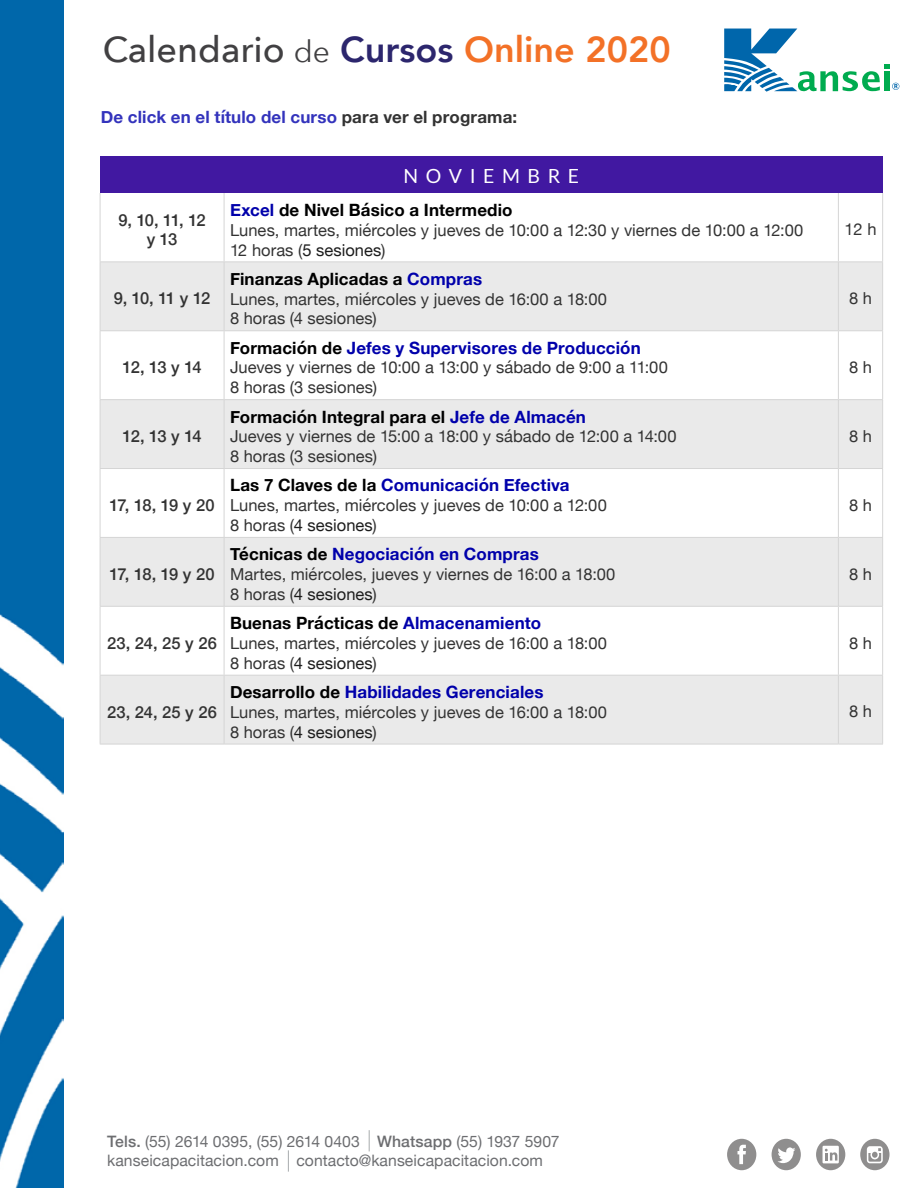
<style>
.page{position:relative;width:918px;height:1188px;background:#fff}
.page>*{position:absolute;margin:0;border:0;box-sizing:border-box;transform-origin:0 0}
.t1{font:500 36px "Avenir Next";color:#414042}
.t2{font:19.5px "Lato";color:#fff}
.t3{font:700 16.95px "Helvetica Neue";letter-spacing:.01em;color:#0000ab}
.t4{font:700 16.95px "Helvetica Neue";letter-spacing:.01em;color:#000}
.t5{font:700 16.95px "Helvetica Neue";letter-spacing:.01em;color:#3333bc}
.t6{font:16.5px/19.8px "Helvetica Neue";letter-spacing:.005em;color:#333}
.t7{font:500 16.5px/19.8px "Helvetica Neue";letter-spacing:-.055em;color:#333;text-align:center}
.t8{font:15.75px/18.9px "Helvetica Neue";letter-spacing:.005em;color:#6d6e71}
.s1{font-weight:400;font-size:30px}
.s2{font-family:"Avenir";font-weight:800;color:#2c266d}
.s3{font-family:"Avenir";font-weight:800;color:#f37127}
.s4{color:#333}
.s5{color:#0000ab}
.s6{color:#1c1c1c}
.s7{color:#000}
.s8{font-weight:500}
</style>
<div class="page">
<svg style="left:724px;top:29px;width:175px;height:63px"></svg>
<img style="left:0;top:0;width:64px;height:1188px">
<svg style="left:727px;top:1139px;width:29px;height:31px"></svg>
<svg style="left:816px;top:1139px;width:29px;height:31px"></svg>
<svg style="left:860px;top:1139px;width:30px;height:31px"></svg>
<svg style="left:772px;top:1139px;width:29px;height:31px"></svg>
<svg style="left:369px;top:1130px;width:1px;height:21px"></svg>
<svg style="left:288px;top:1150px;width:1px;height:22px"></svg>
<div style="left:100px;top:157px;width:783px;height:36px;background:#4118a1"></div>
<svg style="left:101px;top:263px;width:781px;height:481px;fill:#eaeaea"></svg>
<hr style="left:224px;top:262px;width:1px;height:68px;background:#d5d5d5">
<hr style="left:224px;top:331px;width:1px;height:68px;background:#d5d5d5">
<hr style="left:224px;top:400px;width:1px;height:68px;background:#d5d5d5">
<hr style="left:224px;top:538px;width:1px;height:68px;background:#d5d5d5">
<hr style="left:224px;top:607px;width:1px;height:68px;background:#d5d5d5">
<hr style="left:224px;top:676px;width:1px;height:68px;background:#d5d5d5">
<hr style="left:838px;top:262px;width:1px;height:68px;background:#d5d5d5">
<hr style="left:838px;top:331px;width:1px;height:68px;background:#d5d5d5">
<hr style="left:838px;top:400px;width:1px;height:68px;background:#d5d5d5">
<hr style="left:838px;top:538px;width:1px;height:68px;background:#d5d5d5">
<hr style="left:838px;top:607px;width:1px;height:68px;background:#d5d5d5">
<hr style="left:838px;top:676px;width:1px;height:68px;background:#d5d5d5">
<hr style="left:882px;top:538px;width:1px;height:68px;background:#d5d5d5">
<hr style="left:882px;top:607px;width:1px;height:68px;background:#d5d5d5">
<hr style="left:224px;top:193px;width:1px;height:69px;background:#d5d5d5">
<hr style="left:224px;top:469px;width:1px;height:68px;background:#d5d5d5">
<hr style="left:838px;top:193px;width:1px;height:69px;background:#d5d5d5">
<hr style="left:838px;top:469px;width:1px;height:68px;background:#d5d5d5">
<hr style="left:224px;top:330px;width:614px;height:1px;background:#d5d5d5">
<hr style="left:838px;top:330px;width:45px;height:1px;background:#d5d5d5">
<hr style="left:224px;top:399px;width:614px;height:1px;background:#d5d5d5">
<hr style="left:838px;top:399px;width:45px;height:1px;background:#d5d5d5">
<hr style="left:224px;top:537px;width:614px;height:1px;background:#d5d5d5">
<hr style="left:838px;top:537px;width:45px;height:1px;background:#d5d5d5">
<hr style="left:224px;top:606px;width:614px;height:1px;background:#d5d5d5">
<hr style="left:100px;top:262px;width:124px;height:1px;background:#d5d5d5">
<hr style="left:100px;top:330px;width:124px;height:1px;background:#d5d5d5">
<hr style="left:100px;top:399px;width:124px;height:1px;background:#d5d5d5">
<hr style="left:100px;top:468px;width:124px;height:1px;background:#d5d5d5">
<hr style="left:100px;top:537px;width:124px;height:1px;background:#d5d5d5">
<hr style="left:100px;top:331px;width:1px;height:68px;background:#d5d5d5">
<hr style="left:100px;top:400px;width:1px;height:68px;background:#d5d5d5">
<hr style="left:838px;top:606px;width:45px;height:1px;background:#d5d5d5">
<hr style="left:224px;top:675px;width:614px;height:1px;background:#d5d5d5">
<hr style="left:838px;top:675px;width:45px;height:1px;background:#d5d5d5">
<hr style="left:882px;top:193px;width:1px;height:69px;background:#d5d5d5">
<hr style="left:882px;top:676px;width:1px;height:68px;background:#d5d5d5">
<hr style="left:882px;top:262px;width:1px;height:68px;background:#d5d5d5">
<hr style="left:882px;top:331px;width:1px;height:68px;background:#d5d5d5">
<hr style="left:882px;top:400px;width:1px;height:68px;background:#d5d5d5">
<hr style="left:882px;top:469px;width:1px;height:68px;background:#d5d5d5">
<hr style="left:100px;top:193px;width:1px;height:69px;background:#d5d5d5">
<hr style="left:100px;top:262px;width:1px;height:68px;background:#d5d5d5">
<hr style="left:224px;top:262px;width:614px;height:1px;background:#d5d5d5">
<hr style="left:838px;top:262px;width:45px;height:1px;background:#d5d5d5">
<hr style="left:100px;top:469px;width:1px;height:68px;background:#d5d5d5">
<hr style="left:224px;top:468px;width:614px;height:1px;background:#d5d5d5">
<hr style="left:838px;top:468px;width:45px;height:1px;background:#d5d5d5">
<hr style="left:100px;top:538px;width:1px;height:68px;background:#d5d5d5">
<hr style="left:100px;top:606px;width:124px;height:1px;background:#d5d5d5">
<hr style="left:100px;top:607px;width:1px;height:68px;background:#d5d5d5">
<hr style="left:100px;top:675px;width:124px;height:1px;background:#d5d5d5">
<hr style="left:100px;top:676px;width:1px;height:68px;background:#d5d5d5">
<hr style="left:100px;top:744px;width:124px;height:1px;background:#d5d5d5">
<hr style="left:224px;top:744px;width:614px;height:1px;background:#d5d5d5">
<hr style="left:838px;top:744px;width:45px;height:1px;background:#d5d5d5">
<h1 class="t1" style="left:103px;top:19px;width:569px">Calendario <span class="s1">de</span> <span class="s2">Cursos</span> <span class="s3">Online 2020</span></h1>
<p class="t5" style="left:101px;top:104px;width:418px">De click en el título del curso <span class="s4">para ver el programa:</span></p>
<p class="t7" style="left:118px;top:208px;width:89px">9, 10, 11, 12 y 13</p>
<p class="t7" style="left:114px;top:287px;width:98px">9, 10, 11 y 12</p>
<p class="t7" style="left:123px;top:356px;width:81px">12, 13 y 14</p>
<p class="t7" style="left:123px;top:425px;width:81px">12, 13 y 14</p>
<p class="t7" style="left:110px;top:494px;width:107px">17, 18, 19 y 20</p>
<p class="t7" style="left:110px;top:563px;width:107px">17, 18, 19 y 20</p>
<p class="t7" style="left:107px;top:632px;width:111px">23, 24, 25 y 26</p>
<p class="t7" style="left:107px;top:701px;width:111px">23, 24, 25 y 26</p>
<p class="t2" style="left:404px;top:165px;width:177px">N O V I E M B R E</p>
<p class="t4" style="left:230px;top:197px;width:284px"><span class="s5">Excel</span> de Nivel Básico a Intermedio</p>
<p class="t6" style="left:230px;top:221px;width:575px">Lunes, martes, miércoles y jueves de 10:00 a 12:30 y viernes de 10:00 a 12:00<br>12 horas (<span class="s6">5 sesiones</span>)</p>
<p class="t6" style="left:844px;top:220px;width:34px">12 h</p>
<p class="t4" style="left:230px;top:265px;width:254px">Finanzas Aplicadas a <span class="s5">Compras</span></p>
<p class="t6" style="left:230px;top:290px;width:378px">Lunes, martes, miércoles y jueves de 16:00 a 18:00<br>8 horas (4 sesiones)</p>
<p class="t6" style="left:849px;top:289px;width:24px">8 h</p>
<p class="t3" style="left:230px;top:334px;width:412px"><span class="s7">Formación de</span> Jefes y Supervisores de Producción</p>
<p class="t6" style="left:230px;top:359px;width:439px">Jueves y viernes de 10:00 a 13:00 y sábado de 9:00 a 11:00<br>8 horas (3 sesiones)</p>
<p class="t6" style="left:849px;top:358px;width:24px">8 h</p>
<p class="t4" style="left:230px;top:403px;width:358px">Formación Integral para el <span class="s5">Jefe de Almacén</span></p>
<p class="t6" style="left:230px;top:428px;width:448px">Jueves y viernes de 15:00 a 18:00 y sábado de 12:00 a 14:00<br>8 horas (3 sesiones)</p>
<p class="t6" style="left:849px;top:427px;width:24px">8 h</p>
<p class="t3" style="left:230px;top:472px;width:341px"><span class="s7">Las 7 Claves de la</span> Comunicación Efectiva</p>
<p class="t6" style="left:230px;top:496px;width:378px">Lunes, martes, miércoles y jueves de 10:00 a 12:00<br>8 horas (<span class="s6">4 sesiones</span>)</p>
<p class="t6" style="left:849px;top:496px;width:24px">8 h</p>
<p class="t3" style="left:230px;top:541px;width:310px"><span class="s7">Técnicas de</span> Negociación en Compras</p>
<p class="t6" style="left:230px;top:565px;width:387px">Martes, miércoles, jueves y viernes de 16:00 a 18:00<br>8 horas (<span class="s6">4 sesiones</span>)</p>
<p class="t6" style="left:849px;top:565px;width:24px">8 h</p>
<p class="t4" style="left:230px;top:610px;width:313px">Buenas Prácticas de <span class="s5">Almacenamiento</span></p>
<p class="t6" style="left:230px;top:634px;width:378px">Lunes, martes, miércoles y jueves de 16:00 a 18:00<br>8 horas (<span class="s6">4 sesiones</span>)</p>
<p class="t6" style="left:849px;top:634px;width:24px">8 h</p>
<p class="t3" style="left:230px;top:679px;width:315px"><span class="s7">Desarrollo de</span> Habilidades Gerenciales</p>
<p class="t6" style="left:230px;top:703px;width:378px">Lunes, martes, miércoles y jueves de 16:00 a 18:00<br>8 horas (<span class="s6">4 sesiones</span>)</p>
<p class="t6" style="left:849px;top:703px;width:24px">8 h</p>
<p class="t8" style="left:107px;top:1133px;width:454px"><span class="s8">Tels.</span> (55) 2614 0395, (55) 2614 0403 <span class="s8">Whatsapp</span> (55) 1937 5907 kanseicapacitacion.com contacto@kanseicapacitacion.com</p>
</div>
